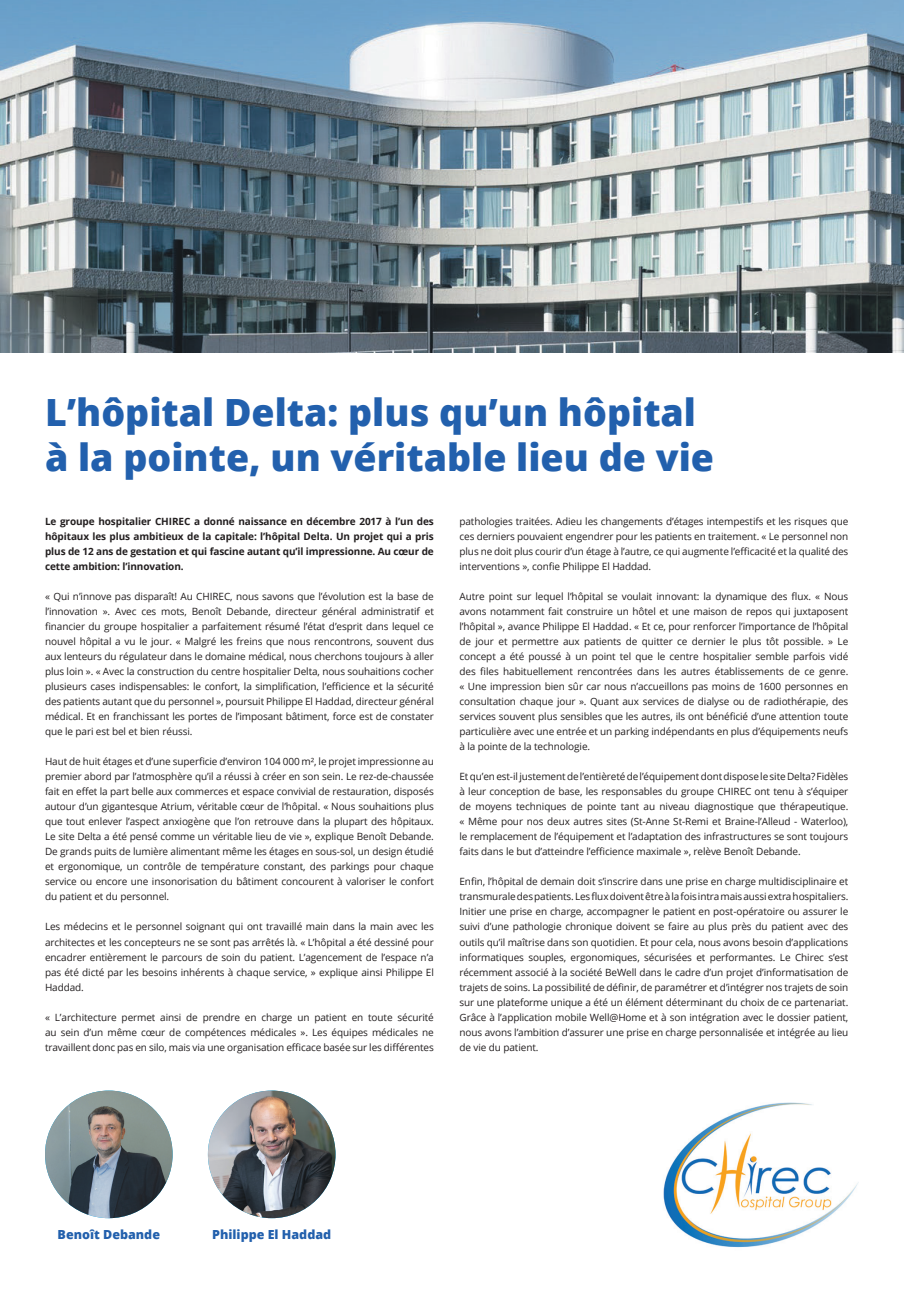
<style>
.page{position:relative;width:904px;height:1294px;background:#fff}
.page>*{position:absolute;margin:0;border:0;box-sizing:border-box;transform-origin:0 0}
.t1{font:800 37.5px/45px "Open Sans";color:#2260ad}
.t2{font:800 12.5px "Open Sans";color:#2260ad}
.t3{font:10px/15px "Open Sans";letter-spacing:-.01em;color:#231f20;text-align:justify}
.t4{font:700 10px/15px "Open Sans";letter-spacing:-.01em;color:#231f20;text-align:justify}
</style>
<div class="page">
<img style="left:0;top:0;width:904px;height:353px">
<img style="left:45px;top:1090px;width:128px;height:128px;border-radius:64px">
<img style="left:208px;top:1090px;width:127px;height:128px;border-radius:64px">
<img style="left:663px;top:1102px;width:196px;height:146px">
<h1 class="t1" style="left:45px;top:387px;width:670px">L’hôpital Delta: plus qu’un hôpital à la pointe, un véritable lieu de vie</h1>
<p class="t4" style="left:45px;top:514px;width:390px">Le groupe hospitalier CHIREC a donné naissance en décembre 2017 à l’un des hôpitaux les plus ambitieux de la capitale: l’hôpital Delta. Un projet qui a pris plus de 12 ans de gestation et qui fascine autant qu’il impressionne. Au cœur de cette ambition: l’innovation.</p>
<p class="t3" style="left:45px;top:589px;width:390px">« Qui n’innove pas disparaît! Au CHIREC, nous savons que l’évolution est la base de l’innovation ». Avec ces mots, Benoît Debande, directeur général administratif et financier du groupe hospitalier a parfaitement résumé l’état d’esprit dans lequel ce nouvel hôpital a vu le jour. « Malgré les freins que nous rencontrons, souvent dus aux lenteurs du régulateur dans le domaine médical, nous cherchons toujours à aller plus loin ». « Avec la construction du centre hospitalier Delta, nous souhaitions cocher plusieurs cases indispensables: le confort, la simplification, l’efficience et la sécurité des patients autant que du personnel », poursuit Philippe El Haddad, directeur général médical. Et en franchissant les portes de l’imposant bâtiment, force est de constater que le pari est bel et bien réussi.</p>
<p class="t3" style="left:45px;top:754px;width:390px">Haut de huit étages et d’une superficie d’environ 104 000 m², le projet impressionne au premier abord par l’atmosphère qu’il a réussi à créer en son sein. Le rez-de-chaussée fait en effet la part belle aux commerces et espace convivial de restauration, disposés autour d’un gigantesque Atrium, véritable cœur de l’hôpital. « Nous souhaitions plus que tout enlever l’aspect anxiogène que l’on retrouve dans la plupart des hôpitaux.<br>Le site Delta a été pensé comme un véritable lieu de vie », explique Benoît Debande.<br>De grands puits de lumière alimentant même les étages en sous-sol, un design étudié et ergonomique, un contrôle de température constant, des parkings pour chaque service ou encore une insonorisation du bâtiment concourent à valoriser le confort du patient et du personnel.</p>
<p class="t3" style="left:45px;top:919px;width:390px">Les médecins et le personnel soignant qui ont travaillé main dans la main avec les architectes et les concepteurs ne se sont pas arrêtés là. « L’hôpital a été dessiné pour encadrer entièrement le parcours de soin du patient. L’agencement de l’espace n’a pas été dicté par les besoins inhérents à chaque service, » explique ainsi Philippe El Haddad.</p>
<p class="t3" style="left:45px;top:1009px;width:390px">« L’architecture permet ainsi de prendre en charge un patient en toute sécurité au sein d’un même cœur de compétences médicales ». Les équipes médicales ne travaillent donc pas en silo, mais via une organisation efficace basée sur les différentes</p>
<p class="t3" style="left:459px;top:514px;width:390px">pathologies traitées. Adieu les changements d’étages intempestifs et les risques que ces derniers pouvaient engendrer pour les patients en traitement. « Le personnel non plus ne doit plus courir d’un étage à l’autre, ce qui augmente l’efficacité et la qualité des interventions », confie Philippe El Haddad.</p>
<p class="t3" style="left:459px;top:589px;width:390px">Autre point sur lequel l’hôpital se voulait innovant: la dynamique des flux. « Nous avons notamment fait construire un hôtel et une maison de repos qui juxtaposent l’hôpital », avance Philippe El Haddad. « Et ce, pour renforcer l’importance de l’hôpital de jour et permettre aux patients de quitter ce dernier le plus tôt possible. » Le concept a été poussé à un point tel que le centre hospitalier semble parfois vidé des files habituellement rencontrées dans les autres établissements de ce genre. « Une impression bien sûr car nous n’accueillons pas moins de 1600 personnes en consultation chaque jour ». Quant aux services de dialyse ou de radiothérapie, des services souvent plus sensibles que les autres, ils ont bénéficié d’une attention toute particulière avec une entrée et un parking indépendants en plus d’équipements neufs à la pointe de la technologie.</p>
<p class="t3" style="left:459px;top:769px;width:390px">Et qu’en est-il justement de l’entièreté de l’équipement dont dispose le site Delta? Fidèles à leur conception de base, les responsables du groupe CHIREC ont tenu à s’équiper de moyens techniques de pointe tant au niveau diagnostique que thérapeutique. « Même pour nos deux autres sites (St-Anne St-Remi et Braine-l’Alleud - Waterloo), le remplacement de l’équipement et l’adaptation des infrastructures se sont toujours faits dans le but d’atteindre l’efficience maximale », relève Benoît Debande.</p>
<p class="t3" style="left:459px;top:874px;width:390px">Enfin, l’hôpital de demain doit s’inscrire dans une prise en charge multidisciplinaire et transmurale des patients. Les flux doivent être à la fois intra mais aussi extra hospitaliers.<br>Initier une prise en charge, accompagner le patient en post-opératoire ou assurer le suivi d’une pathologie chronique doivent se faire au plus près du patient avec des outils qu’il maîtrise dans son quotidien. Et pour cela, nous avons besoin d’applications informatiques souples, ergonomiques, sécurisées et performantes. Le Chirec s’est récemment associé à la société BeWell dans le cadre d’un projet d’informatisation de trajets de soins. La possibilité de définir, de paramétrer et d’intégrer nos trajets de soin sur une plateforme unique a été un élément déterminant du choix de ce partenariat.<br>Grâce à l’application mobile Well@Home et à son intégration avec le dossier patient, nous avons l’ambition d’assurer une prise en charge personnalisée et intégrée au lieu de vie du patient.</p>
<p class="t2" style="left:58px;top:1224px;width:104px">Benoît Debande</p>
<p class="t2" style="left:212px;top:1224px;width:120px">Philippe El Haddad</p>
</div>
